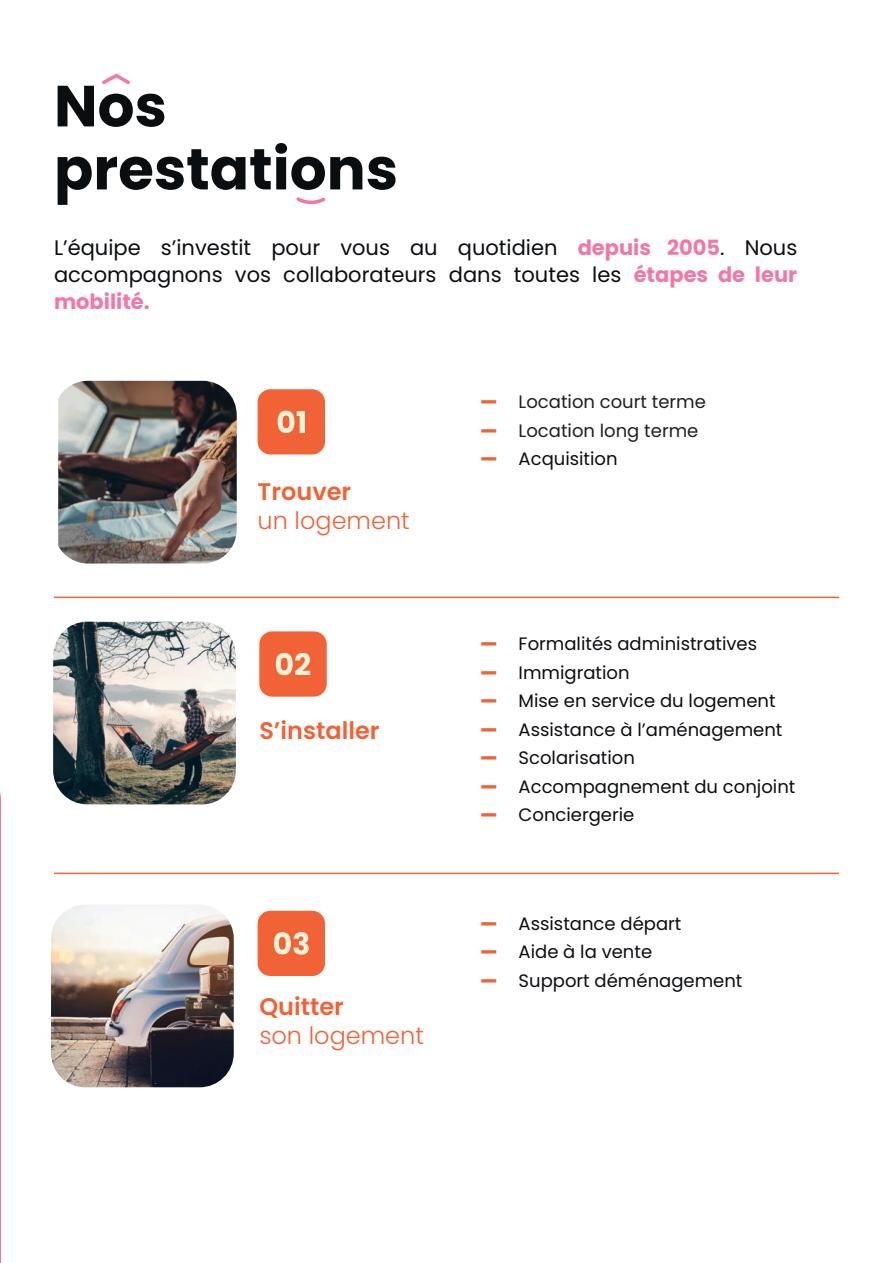
<style>
.page{position:relative;width:893px;height:1263px;background:#fff}
.page>*{position:absolute;margin:0;border:0;box-sizing:border-box;transform-origin:0 0}
.t1{font:700 57.9px/63px "Poppins";color:#0b0e11}
.t2{font:600 24px "Poppins";color:#f16236}
.t3{font:300 24px "Poppins";color:#f16236}
.t4{font:21px/27px "Poppins";color:#0b0e11;text-align:justify}
.t5{font:18px "Poppins";color:#0b0e11}
.t6{font:18px "Poppins";color:#231f20}
.s1{font-weight:700;color:#f277a7}
.s2{font-weight:900;color:#f16236}
</style>
<div class="page">
<svg style="left:0;top:792px;width:1px;height:471px"></svg>
<svg style="left:102px;top:74px;width:28px;height:10px"></svg>
<div style="left:258px;top:389px;width:67px;height:65px;background:#f16236;border-radius:13px"></div>
<div style="left:259px;top:631px;width:68px;height:66px;background:#f16236;border-radius:13px"></div>
<div style="left:258px;top:911px;width:67px;height:65px;background:#f16236;border-radius:13px"></div>
<svg style="left:278px;top:411px;width:27px;height:22px"></svg>
<svg style="left:276px;top:653px;width:34px;height:22px"></svg>
<svg style="left:274px;top:932px;width:35px;height:23px"></svg>
<hr style="left:54px;top:597px;width:785px;height:1px;background:#f16236">
<hr style="left:54px;top:873px;width:785px;height:1px;background:#f16236">
<img style="left:58px;top:381px;width:179px;height:182px">
<img style="left:53px;top:622px;width:183px;height:182px">
<img style="left:51px;top:905px;width:183px;height:182px">
<svg style="left:296px;top:197px;width:29px;height:7px"></svg>
<h1 class="t1" style="left:54px;top:75px;width:346px">Nos prestations</h1>
<p class="t4" style="left:54px;top:235px;width:745px">L’équipe s’investit pour vous au quotidien <span class="s1">depuis 2005</span>. Nous accompagnons vos collaborateurs dans toutes les <span class="s1">étapes de leur mobilité.</span></p>
<h2 class="t2" style="left:258px;top:477px;width:95px">Trouver</h2>
<h2 class="t3" style="left:258px;top:506px;width:154px">un logement</h2>
<h2 class="t2" style="left:259px;top:716px;width:122px">S’installer</h2>
<h2 class="t2" style="left:259px;top:993px;width:86px">Quitter</h2>
<h2 class="t3" style="left:259px;top:1021px;width:166px">son logement</h2>
<p class="t6" style="left:480px;top:391px;width:227px"><span class="s2">—</span> Location court terme</p>
<p class="t6" style="left:480px;top:420px;width:220px"><span class="s2">—</span> Location long terme</p>
<p class="t5" style="left:480px;top:448px;width:139px"><span class="s2">—</span> Acquisition</p>
<p class="t5" style="left:480px;top:634px;width:278px"><span class="s2">—</span> Formalités administratives</p>
<p class="t5" style="left:480px;top:662px;width:151px"><span class="s2">—</span> Immigration</p>
<p class="t5" style="left:480px;top:690px;width:297px"><span class="s2">—</span> Mise en service du logement</p>
<p class="t5" style="left:480px;top:719px;width:304px"><span class="s2">—</span> Assistance à l’aménagement</p>
<p class="t5" style="left:480px;top:747px;width:156px"><span class="s2">—</span> Scolarisation</p>
<p class="t5" style="left:480px;top:776px;width:317px"><span class="s2">—</span> Accompagnement du conjoint</p>
<p class="t5" style="left:480px;top:804px;width:156px"><span class="s2">—</span> Conciergerie</p>
<p class="t5" style="left:480px;top:913px;width:203px"><span class="s2">—</span> Assistance départ</p>
<p class="t5" style="left:480px;top:941px;width:173px"><span class="s2">—</span> Aide à la vente</p>
<p class="t5" style="left:480px;top:970px;width:264px"><span class="s2">—</span> Support déménagement</p>
</div>
